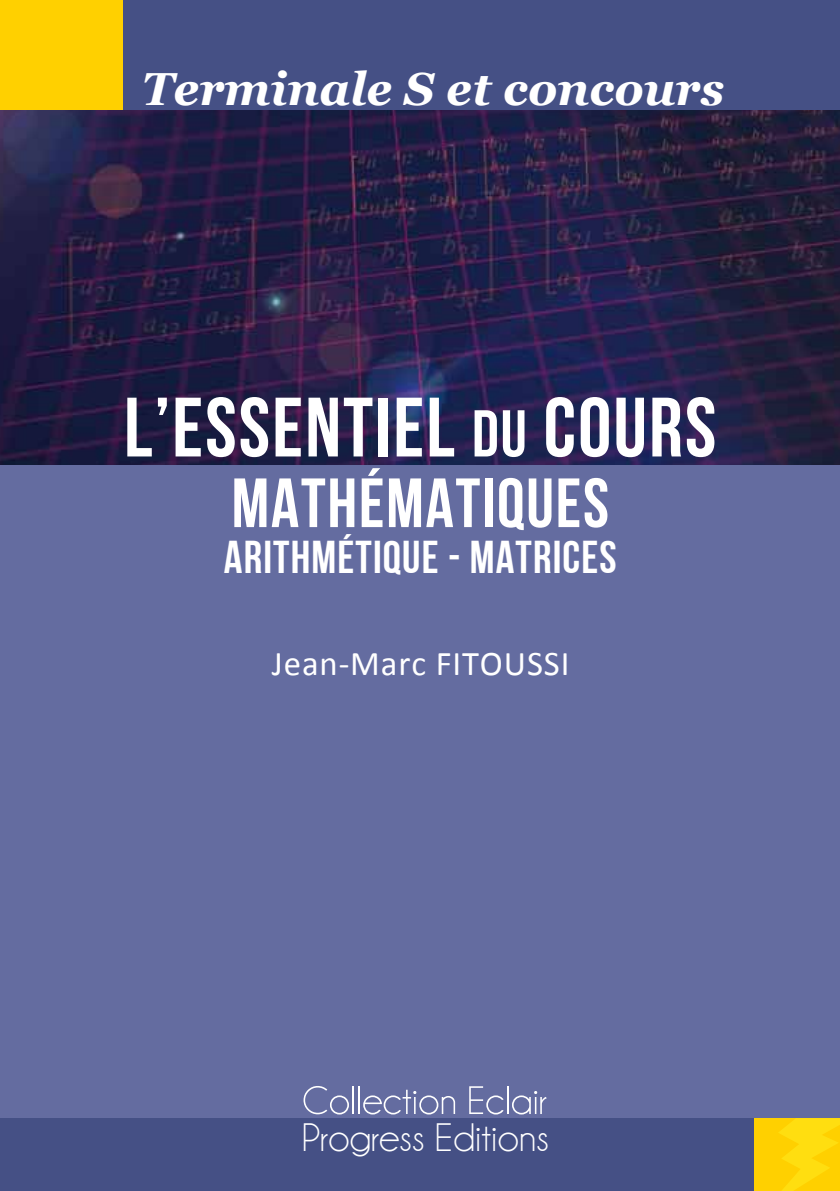
<style>
.page{position:relative;width:840px;height:1191px;background:#fff}
.page>*{position:absolute;margin:0;border:0;box-sizing:border-box;transform-origin:0 0}
.t1{font:84px "Bebas Neue";letter-spacing:.025em;color:#fff}
.t2{font:69.4px "Bebas Neue";letter-spacing:.025em;color:#fff}
.t3{font:italic 700 46.4px "Georgia";color:#fff}
.t4{font:45.8px "Bebas Neue";letter-spacing:.025em;color:#fff}
.t5{font:40.2px "Champagne&Limousines";color:#fff}
.t6{font:34.8px "Calibri";letter-spacing:.025em;color:#fff}
.s1{font-size:66px}
</style>
<div class="page">
<img style="left:0;top:109px;width:839px;height:356px">
<div style="left:0;top:465px;width:839px;height:726px;background:#646ca0"></div>
<div style="left:0;top:1118px;width:754px;height:73px;background:#455085"></div>
<div style="left:753px;top:1118px;width:86px;height:73px;background:#ffd000"></div>
<div style="left:0;top:0;width:839px;height:109px;background:#455085"></div>
<div style="left:0;top:0;width:122px;height:109px;background:#ffd000"></div>
<svg style="left:303px;top:1086px;width:46px;height:28px"></svg>
<hr style="left:352px;top:1086px;width:2px;height:28px;background:#fff">
<hr style="left:358px;top:1086px;width:2px;height:28px;background:#fff">
<svg style="left:363px;top:1089px;width:92px;height:25px"></svg>
<svg style="left:469px;top:1086px;width:34px;height:28px"></svg>
<hr style="left:506px;top:1086px;width:2px;height:28px;background:#fff">
<svg style="left:512px;top:1091px;width:34px;height:23px"></svg>
<svg style="left:779px;top:1118px;width:60px;height:73px"></svg>
<p class="t3" style="left:142px;top:59px;width:583px">Terminale S et concours</p>
<h1 class="t1" style="left:124px;top:381px;width:593px">L’ESSENTIEL <span class="s1">DU</span> COURS</h1>
<h2 class="t2" style="left:231px;top:465px;width:378px">MATHÉMATIQUES</h2>
<p class="t4" style="left:224px;top:532px;width:394px">ARITHMÉTIQUE - MATRICES</p>
<p class="t6" style="left:272px;top:641px;width:299px">Jean-Marc FITOUSSI</p>
<p class="t5" style="left:302px;top:1116px;width:248px">Progress Editions</p>
</div>
